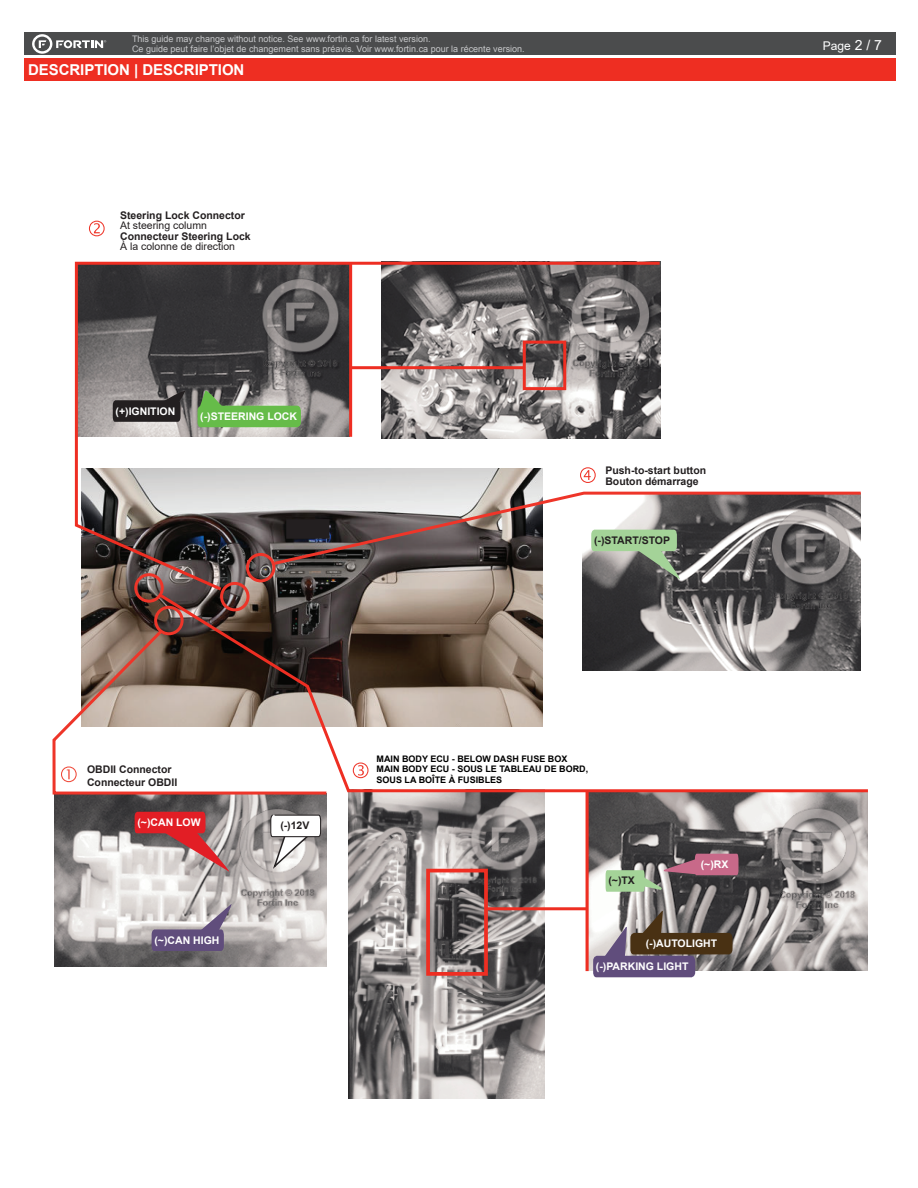
<style>
.page{position:relative;width:918px;height:1188px;background:#fff}
.page>*{position:absolute;margin:0;border:0;box-sizing:border-box;transform-origin:0 0}
.t1{font:700 15px "Arial";letter-spacing:-.005em;color:#fff}
.t2{font:12px "Arial";color:#fff}
.t3{font:700 10.5px/10.5px "Arial";color:#231f20}
.t4{font:700 10.5px "Arial";color:#fff}
.t5{font:9px/9.8px "Arial";color:#c7c8ca}
.t6{font:700 9px/10.5px "Arial";color:#000001}
.s1{font-weight:400}
.s2{font-size:13.95px}
</style>
<div class="page">
<div style="left:24px;top:33px;width:872px;height:22px;background:#4b4c4d"></div>
<div style="left:24px;top:58px;width:872px;height:23px;background:#ee2e22"></div>
<svg style="left:32px;top:34px;width:74px;height:20px"></svg>
<img style="left:54px;top:796px;width:273px;height:170px">
<img style="left:589px;top:794px;width:279px;height:176px">
<img style="left:663px;top:567px;width:197px;height:24px">
<img style="left:348px;top:794px;width:196px;height:305px">
<img style="left:81px;top:593px;width:75px;height:34px">
<div style="left:154px;top:606px;width:30px;height:29px;border:3px solid #ee3529;border-radius:50%"></div>
<div style="left:134px;top:573px;width:30px;height:30px;border:3px solid #ee3529;border-radius:50%"></div>
<svg style="left:156px;top:591px;width:712px;height:203px"></svg>
<svg style="left:89px;top:221px;width:16px;height:15px"></svg>
<div style="left:426px;top:869px;width:62px;height:107px;border:4px solid #ee2e22"></div>
<hr style="left:586px;top:792px;width:3px;height:179px;background:#ee2e22">
<hr style="left:486px;top:907px;width:100px;height:3px;background:#ee2e22">
<svg style="left:74px;top:261px;width:589px;height:332px"></svg>
<svg style="left:591px;top:567px;width:90px;height:12px"></svg>
<svg style="left:113px;top:388px;width:72px;height:34px;background:#4c4748"></svg>
<svg style="left:198px;top:387px;width:103px;height:40px;background:#75a563"></svg>
<svg style="left:593px;top:911px;width:139px;height:66px;background:#7a6d72"></svg>
<svg style="left:606px;top:854px;width:132px;height:38px;background:#877875"></svg>
<svg style="left:135px;top:812px;width:95px;height:60px;background:#c27778"></svg>
<svg style="left:270px;top:814px;width:52px;height:53px"></svg>
<svg style="left:271px;top:490px;width:590px;height:77px;background:#8c8481"></svg>
<svg style="left:353px;top:763px;width:15px;height:15px"></svg>
<svg style="left:52px;top:627px;width:277px;height:169px"></svg>
<svg style="left:152px;top:904px;width:81px;height:47px;background:#9a8ea3"></svg>
<p class="t5" style="left:132px;top:34px;width:394px">This guide may change without notice. See www.fortin.ca for latest version.<br>Ce guide peut faire l’objet de changement sans préavis. Voir www.fortin.ca pour la récente version.</p>
<h1 class="t1" style="left:28px;top:59px;width:218px">DESCRIPTION | DESCRIPTION</h1>
<p class="t3" style="left:120px;top:210px;width:132px">Steering Lock Connector<br><span class="s1">At steering column<br></span>Connecteur Steering Lock<br><span class="s1">À la colonne de direction</span></p>
<p class="t4" style="left:116px;top:403px;width:61px">(+)IGNITION</p>
<p class="t4" style="left:200px;top:409px;width:98px">(-)STEERING LOCK</p>
<p class="t3" style="left:605px;top:466px;width:102px">Push-to-start button<br>Bouton démarrage</p>
<p class="t3" style="left:594px;top:535px;width:78px">(-)START/STOP</p>
<p class="t3" style="left:87px;top:763px;width:92px;line-height:12.6px">OBDII Connector<br>Connecteur OBDII</p>
<p class="t4" style="left:137px;top:815px;width:65px">(~)CAN LOW</p>
<p class="t3" style="left:280px;top:821px;width:31px">(-)12V</p>
<p class="t4" style="left:154px;top:933px;width:67px">(~)CAN HIGH</p>
<p class="t6" style="left:377px;top:753px;width:213px">MAIN BODY ECU - BELOW DASH FUSE BOX<br>MAIN BODY ECU - SOUS LE TABLEAU DE BORD,<br>SOUS LA BOÎTE À FUSIBLES</p>
<p class="t3" style="left:608px;top:876px;width:28px">(~)TX</p>
<p class="t4" style="left:701px;top:857px;width:29px">(~)RX</p>
<p class="t4" style="left:646px;top:936px;width:73px">(-)AUTOLIGHT</p>
<p class="t4" style="left:596px;top:959px;width:94px">(-)PARKING LIGHT</p>
<p class="t2" style="left:823px;top:38px;width:61px">Page <span class="s2">2 / 7</span></p>
</div>
